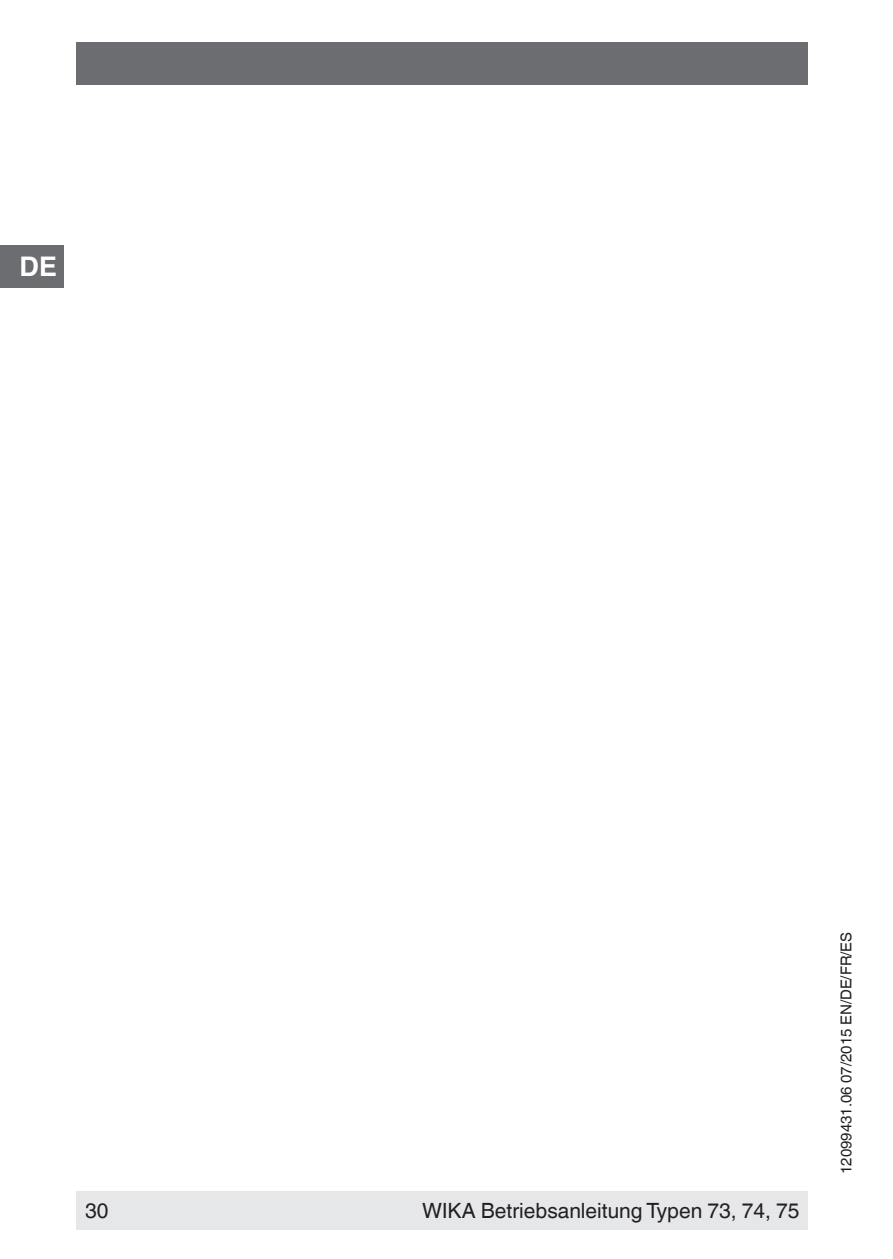
<style>
.page{position:relative;width:893px;height:1259px;background:#fff}
.page>*{position:absolute;margin:0;border:0;box-sizing:border-box;transform-origin:0 0}
.t1{font:700 27px "Helvetica World";color:#fff}
.t2{font:21px "Helvetica World";color:#231f20}
.t3{font:15px "Helvetica World";color:#231f20}
</style>
<div class="page">
<div style="left:77px;top:1191px;width:731px;height:38px;background:#e6e7e9"></div>
<div style="left:77px;top:43px;width:731px;height:42px;background:#6c6d70"></div>
<div style="left:0;top:245px;width:64px;height:42px;background:#6c6d70"></div>
<p class="t1" style="left:19px;top:251px;width:39px">DE</p>
<p class="t2" style="left:85px;top:1198px;width:25px">30</p>
<p class="t2" style="left:422px;top:1198px;width:379px">WIKA Betriebsanleitung Typen 73, 74, 75</p>
<p class="t3" style="left:838px;top:1174px;width:244px;rotate:-90deg">12099431.06 07/2015 EN/DE/FR/ES</p>
</div>
